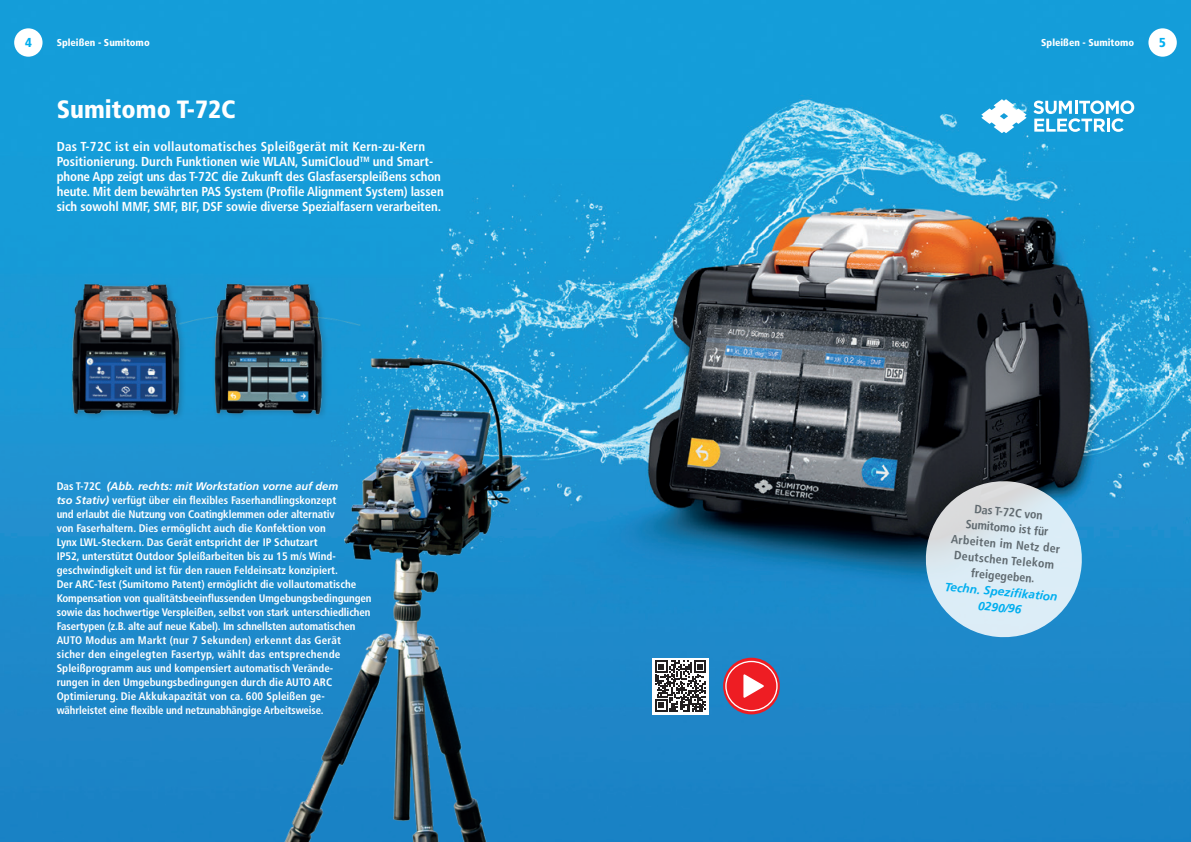
<style>
.page{position:relative;width:1191px;height:842px;background:#fff}
.page>*{position:absolute;margin:0;border:0;box-sizing:border-box;transform-origin:0 0}
.t1{font:900 condensed 25px "Frutiger LT Std";color:#fff}
.t2{font:700 condensed 13px/15px "Frutiger LT Std";letter-spacing:-.01em;color:#fff}
.t3{font:900 condensed 13px "Frutiger LT Std";color:#00aeef}
.t4{font:700 condensed 12px/16px "Frutiger LT Std";color:#5f696f;text-align:center}
.t5{font:italic 700 12px/16px "Frutiger LT Std";color:#00aeef;text-align:center}
.t6{font:700 condensed 11px/14px "Frutiger LT Std";color:#fff}
.t7{font:900 condensed 10px "Frutiger LT Std";color:#fff}
.s1{font-style:italic;font-stretch:normal}
</style>
<div class="page">
<img style="left:0;top:0;width:1191px;height:842px">
<div style="left:652px;top:658px;width:57px;height:56px;background:#fff"></div>
<svg style="left:655px;top:660px;width:51px;height:52px"></svg>
<svg style="left:723px;top:658px;width:57px;height:56px;fill:#ee1d23"></svg>
<div style="left:725px;top:661px;width:52px;height:50px;border:1px solid #fff;border-radius:50%"></div>
<svg style="left:743px;top:674px;width:21px;height:24px"></svg>
<img style="left:271px;top:347px;width:259px;height:495px">
<svg style="left:922px;top:478px;width:163px;height:163px"></svg>
<div style="left:1148px;top:28px;width:28px;height:29px;background:#fff;border-radius:50%"></div>
<div style="left:14px;top:28px;width:29px;height:29px;background:#fff;border-radius:50%"></div>
<img style="left:60px;top:268px;width:116px;height:159px">
<img style="left:176px;top:268px;width:191px;height:173px">
<svg style="left:1033px;top:101px;width:101px;height:31px"></svg>
<svg style="left:981px;top:99px;width:45px;height:34px"></svg>
<p class="t3" style="left:25px;top:35px;width:8px">4</p>
<p class="t3" style="left:1159px;top:35px;width:8px">5</p>
<p class="t7" style="left:57px;top:37px;width:94px">Spleißen - Sumitomo</p>
<p class="t7" style="left:1041px;top:37px;width:95px">Spleißen - Sumitomo</p>
<h1 class="t1" style="left:57px;top:94px;width:180px">Sumitomo T-72C</h1>
<p class="t2" style="left:57px;top:139px;width:388px">Das T-72C ist ein vollautomatisches Spleißgerät mit Kern-zu-Kern Positionierung. Durch Funktionen wie WLAN, SumiCloud<sup>TM</sup> und Smart&shy;phone App zeigt uns das T-72C die Zukunft des Glasfaserspleißens schon heute. Mit dem bewährten PAS System (Profile Alignment System) lassen sich sowohl MMF, SMF, BIF, DSF sowie diverse Spezialfasern verarbeiten.</p>
<p class="t6" style="left:57px;top:479px;width:316px">Das T-72C <span class="s1">(Abb. rechts: mit Workstation vorne auf dem<br>tso Stativ)</span> verfügt über ein flexibles Faserhandlingskonzept<br>und erlaubt die Nutzung von Coatingklemmen oder alternativ<br>von Faserhaltern. Dies ermöglicht auch die Konfektion von<br>Lynx LWL-Steckern. Das Gerät entspricht der IP Schutzart<br>IP52, unterstützt Outdoor Spleißarbeiten bis zu 15 m/s Wind&shy;geschwindigkeit und ist für den rauen Feldeinsatz konzipiert.<br>Der ARC-Test (Sumitomo Patent) ermöglicht die vollautomatische Kompensation von qualitätsbeeinflussenden Umgebungsbedingungen sowie das hochwertige Verspleißen, selbst von stark unterschiedlichen Fasertypen (z.B. alte auf neue Kabel). Im schnellsten automatischen AUTO Modus am Markt (nur 7 Sekunden) erkennt das Gerät sicher den eingelegten Fasertyp, wählt das entsprechende Spleißprogramm aus und kompensiert automatisch Verände-<br>rungen in den Umgebungsbedingungen durch die AUTO ARC Optimierung. Die Akkukapazität von ca. 600 Spleißen ge&shy;währleistet eine flexible und netzunabhängige Arbeitsweise.</p>
<p class="t4" style="left:954px;top:499px;width:111px;rotate:5deg">Das T-72C von<br>Sumitomo ist für<br>Arbeiten im Netz der<br>Deutschen Telekom freigegeben.</p>
<p class="t5" style="left:945px;top:579px;width:115px;rotate:5deg">Techn. Spezifi kation<br>0290/96</p>
</div>
